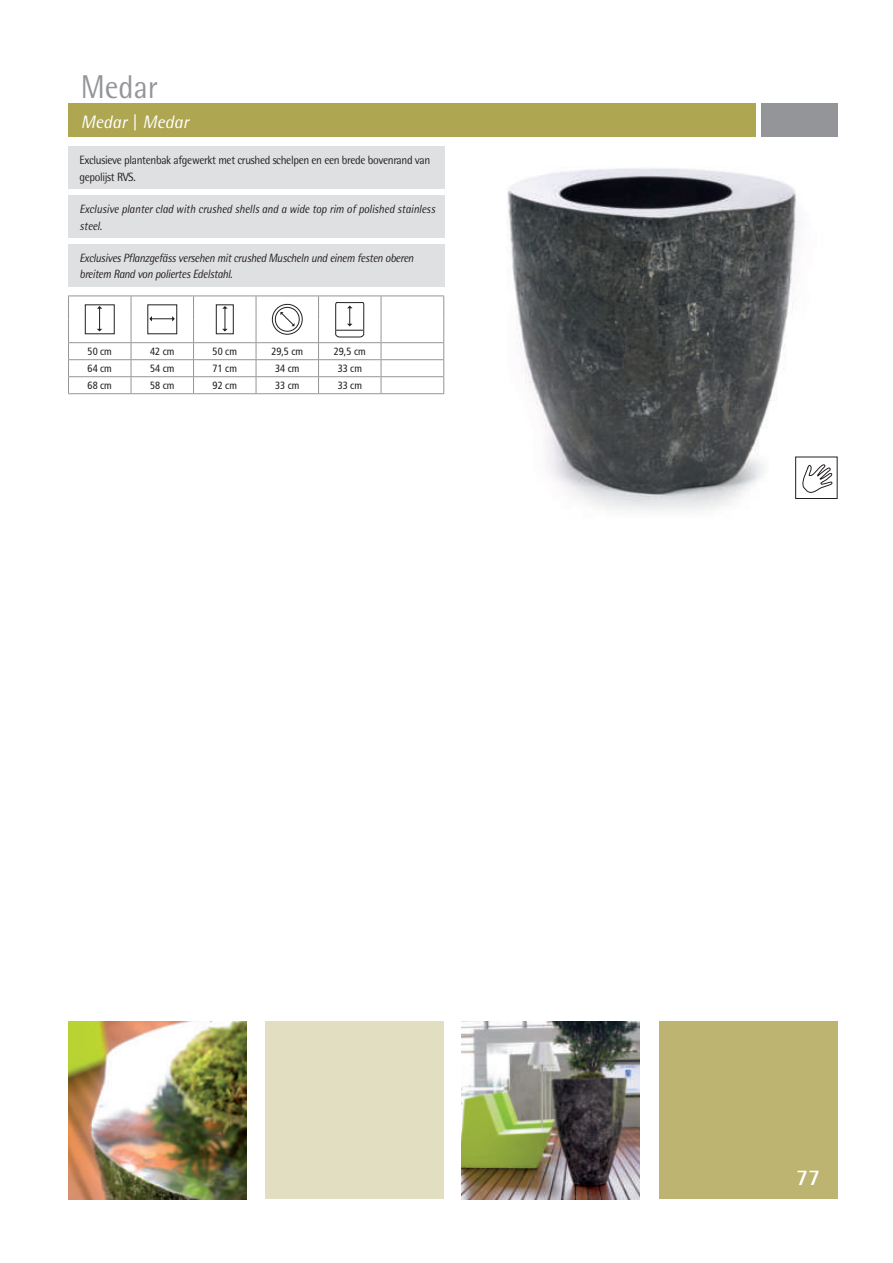
<style>
.page{position:relative;width:893px;height:1263px;background:#fff}
.page>*{position:absolute;margin:0;border:0;box-sizing:border-box;transform-origin:0 0}
.t1{font:33px "Rotis Semi Sans";color:#939598;scale:.92 1}
.t2{font:700 22.5px "Rotis Semi Sans";color:#fff}
.t3{font:italic 18px "Rotis Semi Sans";color:#fff}
.t4{font:italic 12px/16.5px "Rotis Semi Sans";letter-spacing:-.03em;color:#231f20;scale:.92 1}
.t5{font:12px/16.5px "Rotis Semi Sans";letter-spacing:-.03em;color:#231f20;scale:.94 1}
.t6{font:italic 12px/16.5px "Rotis Semi Sans";letter-spacing:-.01em;color:#231f20;scale:.92 1}
.t7{font:condensed 10.5px "Frutiger LT";color:#231f20}
</style>
<div class="page">
<div style="left:68px;top:147px;width:376px;height:42px;background:#dfe0e2"></div>
<div style="left:68px;top:196px;width:376px;height:42px;background:#dfe0e2"></div>
<div style="left:68px;top:244px;width:376px;height:43px;background:#dfe0e2"></div>
<img style="left:507px;top:132px;width:290px;height:378px">
<img style="left:68px;top:1021px;width:178px;height:178px">
<img style="left:462px;top:1021px;width:178px;height:178px">
<div style="left:266px;top:1021px;width:178px;height:178px;background:#e2dec2"></div>
<div style="left:660px;top:1021px;width:178px;height:178px;background:#bcb470"></div>
<div style="left:68px;top:103px;width:687px;height:34px;background:#aea651"></div>
<div style="left:761px;top:103px;width:77px;height:34px;background:#939598"></div>
<svg style="left:795px;top:456px;width:43px;height:43px"></svg>
<svg style="left:68px;top:296px;width:376px;height:98px"></svg>
<p class="t1" style="left:81px;top:75px;width:85px">Medar</p>
<p class="t3" style="left:81px;top:115px;width:109px">Medar | Medar</p>
<p class="t5" style="left:80px;top:153px;width:375px">Exclusieve plantenbak afgewerkt met crushed schelpen en een brede bovenrand van gepolijst RVS.</p>
<p class="t6" style="left:80px;top:202px;width:388px">Exclusive planter clad with crushed shells and a wide top rim of polished stainless steel.</p>
<p class="t4" style="left:80px;top:251px;width:365px">Exclusives Pflanzgefäss versehen mit crushed Muscheln und einem festen oberen breitem Rand von poliertes Edelstahl.</p>
<p class="t7" style="left:88px;top:347px;width:26px">50 cm</p>
<p class="t7" style="left:150px;top:347px;width:26px">42 cm</p>
<p class="t7" style="left:213px;top:347px;width:26px">50 cm</p>
<p class="t7" style="left:271px;top:347px;width:33px">29,5 cm</p>
<p class="t7" style="left:334px;top:347px;width:33px">29,5 cm</p>
<p class="t7" style="left:88px;top:364px;width:26px">64 cm</p>
<p class="t7" style="left:150px;top:364px;width:26px">54 cm</p>
<p class="t7" style="left:213px;top:364px;width:26px">71 cm</p>
<p class="t7" style="left:275px;top:364px;width:26px">34 cm</p>
<p class="t7" style="left:338px;top:364px;width:26px">33 cm</p>
<p class="t7" style="left:88px;top:381px;width:26px">68 cm</p>
<p class="t7" style="left:150px;top:381px;width:26px">58 cm</p>
<p class="t7" style="left:213px;top:381px;width:26px">92 cm</p>
<p class="t7" style="left:275px;top:381px;width:26px">33 cm</p>
<p class="t7" style="left:338px;top:381px;width:26px">33 cm</p>
<p class="t2" style="left:796px;top:1170px;width:26px">77</p>
</div>
